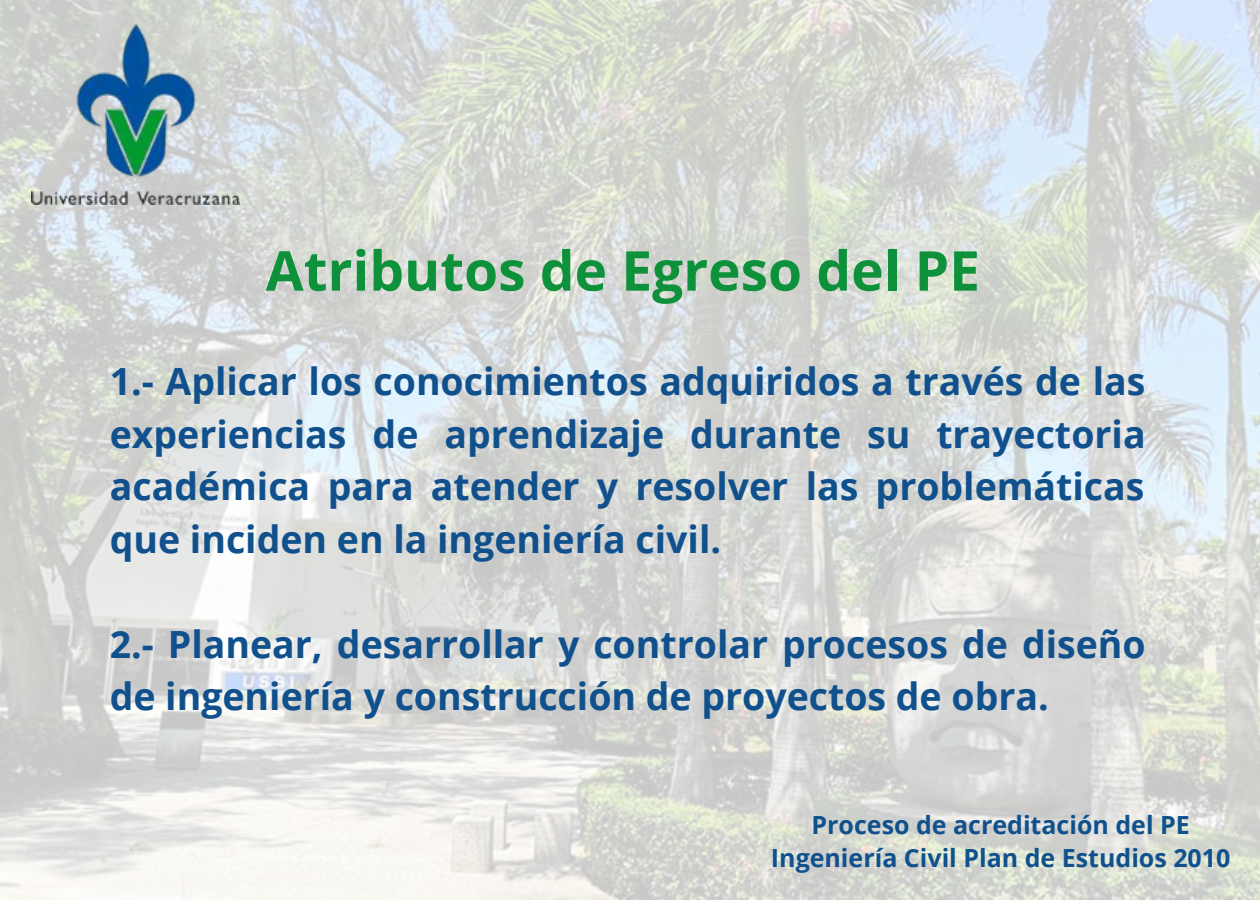
<style>
.page{position:relative;width:1260px;height:900px;background:#fff}
.page>*{position:absolute;margin:0;border:0;box-sizing:border-box;transform-origin:0 0}
.t1{font:700 55px "Open Sans";color:#0d913b}
.t2{font:700 37.5px/52.5px "Open Sans";color:#10518d;text-align:justify}
.t3{font:700 25px/33.8px "Open Sans";color:#10518d;text-align:center}
</style>
<div class="page">
<img style="left:0;top:0;width:1260px;height:900px">
<img style="left:31px;top:24px;width:208px;height:180px">
<h1 class="t1" style="left:266px;top:232px;width:716px">Atributos de Egreso del PE</h1>
<p class="t2" style="left:110px;top:354px;width:1037px">1.- Aplicar los conocimientos adquiridos a través de las experiencias de aprendizaje durante su trayectoria académica para atender y resolver las problemáticas que inciden en la ingeniería civil.</p>
<p class="t2" style="left:110px;top:617px;width:1038px">2.- Planear, desarrollar y controlar procesos de diseño de ingeniería y construcción de proyectos de obra.</p>
<p class="t3" style="left:771px;top:807px;width:461px">Proceso de acreditación del PE<br>Ingeniería Civil Plan de Estudios 2010</p>
</div>
